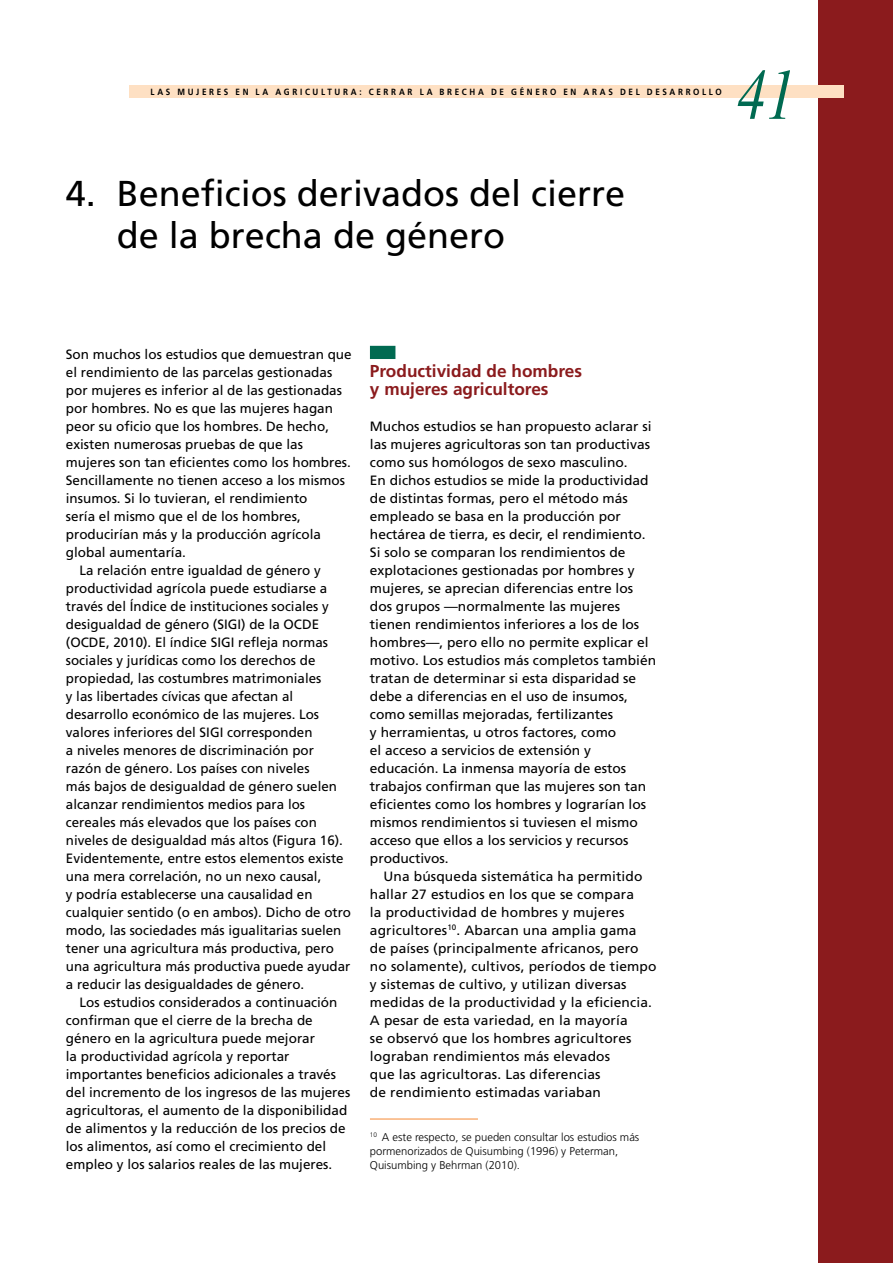
<style>
.page{position:relative;width:893px;height:1263px;background:#fff}
.page>*{position:absolute;margin:0;border:0;box-sizing:border-box;transform-origin:0 0}
.t1{font:italic 72px "Times";color:#006a51;scale:.8 1}
.t2{font:36px/42px "Frutiger LT Std";color:#000}
.t3{font:700 17.25px/18px "Frutiger LT Std";color:#8b1b1d}
.t4{font:13.5px/18px "Frutiger LT Std";color:#000}
.t5{font:300 11.25px/14.2px "Frutiger LT Std";color:#000}
.t6{font:700 9px "Frutiger LT Std";letter-spacing:.33em;color:#000;scale:.9 1}
</style>
<div class="page">
<div style="left:819px;top:0;width:74px;height:1263px;background:#8b1b1d"></div>
<div style="left:130px;top:85px;width:714px;height:13px;background:#fee0c3"></div>
<div style="left:370px;top:346px;width:25px;height:13px;background:#006a51"></div>
<hr style="left:370px;top:1119px;width:108px;height:1px;background:#f68933">
<p class="t6" style="left:150px;top:86px;width:77px">LAS MU JE RES</p>
<p class="t6" style="left:235px;top:86px;width:74px">EN L A AGRICUL</p>
<p class="t6" style="left:327px;top:86px;width:50px">TU RA: CE</p>
<p class="t6" style="left:384px;top:86px;width:83px">RRAR L A BREC</p>
<p class="t6" style="left:470px;top:86px;width:28px">HA DE</p>
<p class="t6" style="left:511px;top:86px;width:124px">GÉNE RO E N ARAS DEL</p>
<p class="t6" style="left:647px;top:86px;width:3px">DES</p>
<p class="t6" style="left:669px;top:86px;width:29px">ARROLLO</p>
<h2 class="t2" style="left:117px;top:172px;width:510px;text-indent:-51px">4. Beneficios derivados del cierre de la brecha de género</h2>
<p class="t4" style="left:66px;top:345px;width:287px">Son muchos los estudios que demuestran que</p>
<p class="t4" style="left:66px;top:363px;width:268px">el rendimiento de las parcelas gestionadas</p>
<p class="t4" style="left:66px;top:381px;width:278px">por mujeres es inferior al de las gestionadas</p>
<p class="t4" style="left:66px;top:399px;width:269px">por hombres. No es que las mujeres hagan</p>
<p class="t4" style="left:66px;top:417px;width:265px">peor su oficio que los hombres. De hecho,</p>
<p class="t4" style="left:66px;top:435px;width:239px">existen numerosas pruebas de que las</p>
<p class="t4" style="left:66px;top:453px;width:287px">mujeres son tan eficientes como los hombres.</p>
<p class="t4" style="left:66px;top:471px;width:281px">Sencillamente no tienen acceso a los mismos</p>
<p class="t4" style="left:66px;top:489px;width:243px">insumos. Si lo tuvieran, el rendimiento</p>
<p class="t4" style="left:66px;top:507px;width:236px">sería el mismo que el de los hombres,</p>
<p class="t4" style="left:66px;top:525px;width:257px">producirían más y la producción agrícola</p>
<p class="t4" style="left:66px;top:543px;width:122px">global aumentaría.</p>
<p class="t4" style="left:79px;top:561px;width:243px">La relación entre igualdad de género y</p>
<p class="t4" style="left:66px;top:579px;width:263px">productividad agrícola puede estudiarse a</p>
<p class="t4" style="left:66px;top:597px;width:264px">través del Índice de instituciones sociales y</p>
<p class="t4" style="left:66px;top:615px;width:255px">desigualdad de género (SIGI) de la OCDE</p>
<p class="t4" style="left:66px;top:633px;width:264px">(OCDE, 2010). El índice SIGI refleja normas</p>
<p class="t4" style="left:66px;top:651px;width:251px">sociales y jurídicas como los derechos de</p>
<p class="t4" style="left:66px;top:669px;width:257px">propiedad, las costumbres matrimoniales</p>
<p class="t4" style="left:66px;top:687px;width:229px">y las libertades cívicas que afectan al</p>
<p class="t4" style="left:66px;top:705px;width:255px">desarrollo económico de las mujeres. Los</p>
<p class="t4" style="left:66px;top:723px;width:248px">valores inferiores del SIGI corresponden</p>
<p class="t4" style="left:66px;top:741px;width:250px">a niveles menores de discriminación por</p>
<p class="t4" style="left:66px;top:759px;width:245px">razón de género. Los países con niveles</p>
<p class="t4" style="left:66px;top:777px;width:273px">más bajos de desigualdad de género suelen</p>
<p class="t4" style="left:66px;top:795px;width:241px">alcanzar rendimientos medios para los</p>
<p class="t4" style="left:66px;top:813px;width:253px">cereales más elevados que los países con</p>
<p class="t4" style="left:66px;top:831px;width:279px">niveles de desigualdad más altos (Figura 16).</p>
<p class="t4" style="left:66px;top:849px;width:279px">Evidentemente, entre estos elementos existe</p>
<p class="t4" style="left:66px;top:867px;width:257px">una mera correlación, no un nexo causal,</p>
<p class="t4" style="left:66px;top:885px;width:248px">y podría establecerse una causalidad en</p>
<p class="t4" style="left:66px;top:903px;width:287px">cualquier sentido (o en ambos). Dicho de otro</p>
<p class="t4" style="left:66px;top:921px;width:277px">modo, las sociedades más igualitarias suelen</p>
<p class="t4" style="left:66px;top:939px;width:270px">tener una agricultura más productiva, pero</p>
<p class="t4" style="left:66px;top:957px;width:286px">una agricultura más productiva puede ayudar</p>
<p class="t4" style="left:66px;top:975px;width:240px">a reducir las desigualdades de género.</p>
<p class="t4" style="left:79px;top:993px;width:260px">Los estudios considerados a continuación</p>
<p class="t4" style="left:66px;top:1011px;width:248px">confirman que el cierre de la brecha de</p>
<p class="t4" style="left:66px;top:1029px;width:251px">género en la agricultura puede mejorar</p>
<p class="t4" style="left:66px;top:1047px;width:225px">la productividad agrícola y reportar</p>
<p class="t4" style="left:66px;top:1065px;width:272px">importantes beneficios adicionales a través</p>
<p class="t4" style="left:66px;top:1083px;width:286px">del incremento de los ingresos de las mujeres</p>
<p class="t4" style="left:66px;top:1101px;width:283px">agricultoras, el aumento de la disponibilidad</p>
<p class="t4" style="left:66px;top:1119px;width:281px">de alimentos y la reducción de los precios de</p>
<p class="t4" style="left:66px;top:1137px;width:262px">los alimentos, así como el crecimiento del</p>
<p class="t4" style="left:66px;top:1155px;width:268px">empleo y los salarios reales de las mujeres.</p>
<p class="t3" style="left:370px;top:362px;width:214px">PRODUCTIVIDAD DE HOMBRES<br>Y MUJERES AGRICULTORES</p>
<p class="t4" style="left:370px;top:417px;width:288px">Muchos estudios se han propuesto aclarar si las mujeres agricultoras son tan productivas como sus homólogos de sexo masculino.<br>En dichos estudios se mide la productividad de distintas formas, pero el método más empleado se basa en la producción por hectárea de tierra, es decir, el rendimiento.<br>Si solo se comparan los rendimientos de explotaciones gestionadas por hombres y mujeres, se aprecian diferencias entre los dos grupos —normalmente las mujeres tienen rendimientos inferiores a los de los hombres—, pero ello no permite explicar el motivo. Los estudios más completos también tratan de determinar si esta disparidad se debe a diferencias en el uso de insumos, como semillas mejoradas, fertilizantes<br>y herramientas, u otros factores, como<br>el acceso a servicios de extensión y educación. La inmensa mayoría de estos trabajos confirman que las mujeres son tan eficientes como los hombres y lograrían los mismos rendimientos si tuviesen el mismo acceso que ellos a los servicios y recursos productivos.</p>
<p class="t4" style="left:370px;top:867px;width:288px;text-indent:13px">U na búsqueda sistemática ha permitido hallar 27 estudios en los que se compara<br>la productividad de hombres y mujeres agricultores<sup>10</sup>. Abarcan una amplia gama<br>de países (principalmente africanos, pero no solamente), cultivos, períodos de tiempo y sistemas de cultivo, y utilizan diversas medidas de la productividad y la eficiencia.<br>A pesar de esta variedad, en la mayoría<br>se observó que los hombres agricultores lograban rendimientos más elevados<br>que las agricultoras. Las diferencias<br>de rendimiento estimadas variaban</p>
<p class="t5" style="left:370px;top:1130px;width:271px"><sup>10</sup> A este respecto, se pueden consultar los estudios más pormenorizados de Quisumbing (1996) y Peterman,<br>Quisumbing y Behrman (2010).</p>
<h1 class="t1" style="left:738px;top:32px;width:74px">41</h1>
</div>
